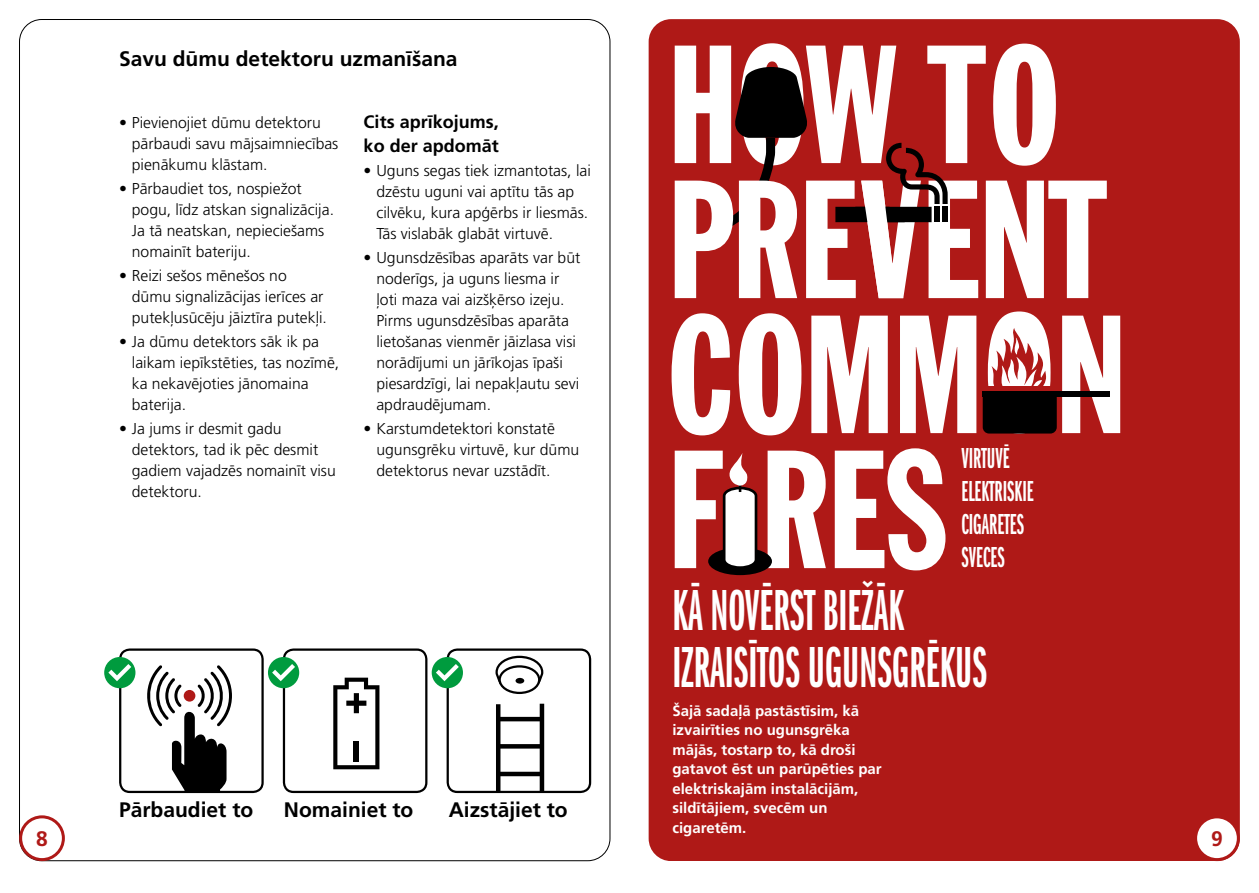
<style>
.page{position:relative;width:1259px;height:893px;background:#fff}
.page>*{position:absolute;margin:0;border:0;box-sizing:border-box;transform-origin:0 0}
.t1{font:60px/57px "Franklin Gothic LT Pro Dm X Cm";color:#fff;scale:.8 1}
.t2{font:30px/33px "Franklin Gothic LT Pro Dm X Cm";color:#fff;scale:.8 1}
.Heading_1_span_colum{font:700 21px "Frutiger LT Pro";color:#000}
.t3{font:700 21px "Frutiger";letter-spacing:-.005em;color:#000}
.t4{font:700 21px "Frutiger LT Pro";color:#af1917}
.Heading_2{font:700 18px/24px "Frutiger LT Pro";color:#000}
.t5{font:300 15.75px/21px "Frutiger LT Pro";color:#000}
.t6{font:700 15px/19.5px "Frutiger LT Pro";color:#fff}
</style>
<div class="page">
<div style="left:104px;top:657px;width:31px;height:31px;background:#009b3e;border-radius:50%"></div>
<svg style="left:108px;top:648px;width:156px;height:145px"></svg>
<div style="left:432px;top:657px;width:31px;height:31px;background:#009b3e;border-radius:50%"></div>
<svg style="left:436px;top:648px;width:155px;height:145px"></svg>
<div style="left:268px;top:657px;width:31px;height:31px;background:#009b3e;border-radius:50%"></div>
<svg style="left:272px;top:648px;width:155px;height:145px"></svg>
<div style="left:648px;top:19px;width:591px;height:842px;background:#af1917"></div>
<svg style="left:671px;top:313px;width:305px;height:122px"></svg>
<svg style="left:1062px;top:316px;width:58px;height:117px"></svg>
<svg style="left:767px;top:448px;width:178px;height:122px"></svg>
<svg style="left:993px;top:44px;width:63px;height:122px"></svg>
<svg style="left:985px;top:181px;width:121px;height:117px"></svg>
<svg style="left:988px;top:311px;width:62px;height:75px"></svg>
<div style="left:982px;top:386px;width:75px;height:5px;background:#af1917"></div>
<div style="left:708px;top:547px;width:64px;height:28px;background:#000;border-radius:50%"></div>
<svg style="left:674px;top:451px;width:84px;height:119px"></svg>
<svg style="left:674px;top:43px;width:311px;height:255px"></svg>
<div style="left:982px;top:391px;width:74px;height:43px;background:#000;border-radius:6px"></div>
<div style="left:982px;top:391px;width:127px;height:6px;background:#000"></div>
<div style="left:19px;top:815px;width:46px;height:46px;border:3px solid #af1917;border-radius:50%"></div>
<div style="left:1195px;top:817px;width:43px;height:43px;background:#fff;border-radius:50%"></div>
<div style="left:1194px;top:815px;width:45px;height:46px;border:3px solid #af1917;border-radius:50%"></div>
<h1 class="Heading_1_span_colum" style="left:119px;top:46px;width:340px">Savu dūmu detektoru uzmanīšana</h1>
<p class="t5" style="left:132px;top:112px;width:208px;text-indent:-13px">• Pievienojiet dūmu detektoru pārbaudi savu mājsaimniecības pienākumu klāstam.</p>
<p class="t5" style="left:132px;top:178px;width:204px;text-indent:-13px">• Pārbaudiet tos, nospiežot pogu, līdz atskan signalizācija.<br>Ja tā neatskan, nepieciešams nomainīt bateriju.</p>
<p class="t5" style="left:132px;top:265px;width:197px;text-indent:-13px">• Reizi sešos mēnešos no dūmu signalizācijas ierīces ar putekļusūcēju jāiztīra putekļi.</p>
<p class="t5" style="left:132px;top:331px;width:209px;text-indent:-13px">• Ja dūmu detektors sāk ik pa laikam iepīkstēties, tas nozīmē, ka nekavējoties jānomaina baterija.</p>
<p class="t5" style="left:132px;top:418px;width:205px;text-indent:-13px">• Ja jums ir desmit gadu detektors, tad ik pēc desmit gadiem vajadzēs nomainīt visu detektoru.</p>
<h2 class="Heading_2" style="left:364px;top:109px;width:137px">Cits aprīkojums, ko der apdomāt</h2>
<p class="t5" style="left:376px;top:160px;width:216px;text-indent:-13px">• Uguns segas tiek izmantotas, lai dzēstu uguni vai aptītu tās ap cilvēku, kura apģērbs ir liesmās.<br>Tās vislabāk glabāt virtuvē.</p>
<p class="t5" style="left:376px;top:247px;width:205px;text-indent:-13px">• Ugunsdzēsības aparāts var būt noderīgs, ja uguns liesma ir ļoti maza vai aizšķērso izeju.<br>Pirms ugunsdzēsības aparāta lietošanas vienmēr jāizlasa visi norādījumi un jārīkojas īpaši piesardzīgi, lai nepakļautu sevi apdraudējumam.</p>
<p class="t5" style="left:376px;top:418px;width:204px;text-indent:-13px">• Karstumdetektori konstatē ugunsgrēku virtuvē, kur dūmu detektorus nevar uzstādīt.</p>
<h2 class="t2" style="left:961px;top:442px;width:92px">VIRTUVĒ<br>ELEKTRISKIE<br>CIGARETES<br>SVECES</h2>
<h1 class="t1" style="left:672px;top:583px;width:395px">KĀ NOVĒRST BIEŽĀK<br>IZRAISĪTOS UGUNSGRĒKUS</h1>
<p class="t6" style="left:672px;top:701px;width:211px">Šajā sadaļā pastāstīsim, kā izvairīties no ugunsgrēka mājās, tostarp to, kā droši gatavot ēst un parūpēties par elektriskajām instalācijām, sildītājiem, svecēm un cigaretēm.</p>
<h3 class="Heading_1_span_colum" style="left:119px;top:798px;width:136px">Pārbaudiet to</h3>
<h3 class="Heading_1_span_colum" style="left:284px;top:798px;width:131px">Nomainiet to</h3>
<h3 class="Heading_1_span_colum" style="left:449px;top:798px;width:121px">Aizstājiet to</h3>
<h3 class="t3" style="left:119px;top:799px;width:60px">Test it</h3>
<h3 class="t3" style="left:283px;top:799px;width:95px">Change t</h3>
<h3 class="t3" style="left:447px;top:799px;width:88px">Replace i</h3>
<h3 class="t4" style="left:36px;top:826px;width:13px">8</h3>
<h3 class="t4" style="left:1211px;top:826px;width:13px">9</h3>
</div>
